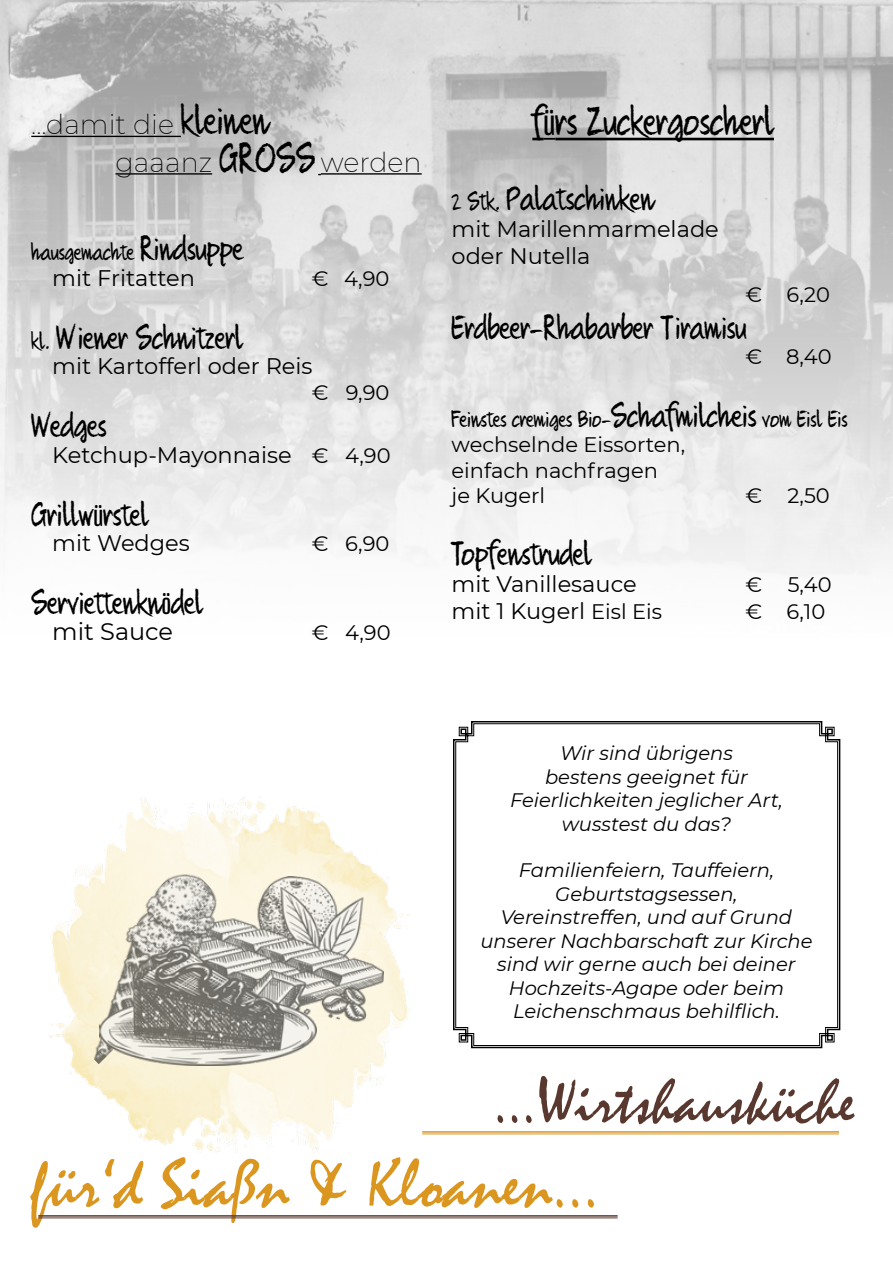
<style>
.page{position:relative;width:893px;height:1263px;background:#fff}
.page>*{position:absolute;margin:0;border:0;box-sizing:border-box;transform-origin:0 0}
.t1{font:70.5px "Mistral";color:#db961f}
.t2{font:64.5px "Mistral";color:#59392f}
.t3{font:36px "Quikhand";color:#000}
.t4{font:30px "Quikhand";color:#000}
.t5{font:200 27px/37.5px "Montserrat";color:#000}
.t6{font:24px "Montserrat";color:#000}
.t7{font:22.5px/27px "Montserrat";color:#000}
.t8{font:21px/25.2px "Montserrat";color:#000}
.t9{font:21px "Quikhand";color:#000}
.t10{font:italic 19.5px/23.4px "Montserrat";color:#000;text-align:center}
.s1{font-family:"Quikhand";font-weight:400;font-size:36px}
.s2{font-size:30px}
.s3{font-size:21px}
.s4{font-family:"Mongoose"}
.s5{font-size:22.5px}
</style>
<div class="page">
<img style="left:70px;top:796px;width:354px;height:357px">
<img style="left:0;top:0;width:893px;height:576px">
<hr style="left:31px;top:136px;width:150px;height:1px;background:#000">
<hr style="left:116px;top:173px;width:96px;height:2px;background:#000">
<hr style="left:321px;top:173px;width:101px;height:2px;background:#000">
<hr style="left:38px;top:1215px;width:580px;height:2px;background:#59392f">
<hr style="left:38px;top:1217px;width:580px;height:1px;background:#59392f">
<hr style="left:422px;top:1131px;width:417px;height:2px;background:#db961f">
<hr style="left:422px;top:1134px;width:417px;height:1px;background:#db961f">
<svg style="left:532px;top:138px;width:23px;height:2px"></svg>
<hr style="left:555px;top:138px;width:219px;height:2px;background:#000">
<img style="left:243px;top:876px;width:140px;height:151px">
<img style="left:49px;top:862px;width:194px;height:202px">
<img style="left:100px;top:944px;width:216px;height:121px">
<svg style="left:453px;top:721px;width:388px;height:328px;background:#727272"></svg>
<svg style="left:455px;top:723px;width:383px;height:323px"></svg>
<h3 class="t5" style="left:116px;top:105px;width:308px;text-indent:-84px">...damit die <span class="s1">kleinen<br></span>gaaanz <span class="s1">GROSS</span> werden</h3>
<p class="t9" style="left:31px;top:242px;width:213px">hausgemachte <span class="s2">Rindsuppe</span></p>
<p class="t7" style="left:52px;top:264px;width:144px">mit Fritatten</p>
<p class="t8" style="left:312px;top:265px;width:79px">€ 4,90</p>
<h3 class="t4" style="left:31px;top:322px;width:213px"><span class="s3">kl.</span> Wiener Schnitzerl</h3>
<p class="t7" style="left:52px;top:352px;width:262px">mit Kartofferl oder Reis</p>
<p class="t8" style="left:312px;top:379px;width:79px">€ 9,90</p>
<h3 class="t4" style="left:31px;top:411px;width:77px">Wedges</h3>
<p class="t7" style="left:52px;top:441px;width:340px">Ketchup-Mayonnaise <span class="s3">€ 4,90</span></p>
<h3 class="t4" style="left:31px;top:499px;width:119px">Grillw<span class="s4">ü</span>rstel</h3>
<p class="t7" style="left:52px;top:529px;width:139px">mit Wedges</p>
<p class="t8" style="left:312px;top:531px;width:79px">€ 6,90</p>
<h3 class="t4" style="left:31px;top:588px;width:173px">Serviettenkn<span class="s4">ö</span>del</h3>
<p class="t6" style="left:52px;top:615px;width:122px">mit Sauce</p>
<p class="t8" style="left:312px;top:619px;width:80px">€ 4,90</p>
<h3 class="t3" style="left:532px;top:103px;width:243px">f<span class="s4">ü</span>rs Zuckergoscherl</h3>
<h3 class="t4" style="left:452px;top:183px;width:204px"><span class="s5">2 Stk.</span> Palatschinken</h3>
<p class="t7" style="left:452px;top:215px;width:269px">mit Marillenmarmelade oder Nutella</p>
<p class="t8" style="left:746px;top:281px;width:86px">€ 6,20</p>
<h3 class="t4" style="left:452px;top:312px;width:297px">Erdbeer-Rhabarber Tiramisu</h3>
<p class="t8" style="left:746px;top:344px;width:87px">€ 8,40</p>
<p class="t9" style="left:452px;top:408px;width:397px">Feinstes cremiges Bio-<span class="s2">Schafmilcheis</span> vom Eisl Eis</p>
<p class="t8" style="left:452px;top:431px;width:235px">wechselnde Eissorten, einfach nachfragen<br>je Kugerl</p>
<p class="t8" style="left:746px;top:482px;width:86px">€ 2,50</p>
<h3 class="t4" style="left:452px;top:539px;width:142px">Topfenstrudel</h3>
<p class="t7" style="left:452px;top:570px;width:187px">mit Vanillesauce</p>
<p class="t8" style="left:746px;top:572px;width:87px">€ 5,40</p>
<p class="t7" style="left:452px;top:597px;width:212px">mit 1 Kugerl <span class="s3">Eisl Eis</span></p>
<p class="t8" style="left:746px;top:599px;width:81px">€ 6,10</p>
<p class="t10" style="left:510px;top:741px;width:274px">Wir sind übrigens<br>bestens geeignet für<br>Feierlichkeiten jeglicher Art, wusstest du das?</p>
<p class="t10" style="left:480px;top:858px;width:333px">Familienfeiern, Tauffeiern,<br>Geburtstagsessen,<br>Vereinstreffen, und auf Grund unserer Nachbarschaft zur Kirche sind wir gerne auch bei deiner<br>Hochzeits-Agape oder beim<br>Leichenschmaus behilflich.</p>
<h2 class="t2" style="left:494px;top:1063px;width:362px">...Wirtshausküche</h2>
<h1 class="t1" style="left:31px;top:1142px;width:570px">für‘d Siaßn &amp; Kloanen...</h1>
</div>
